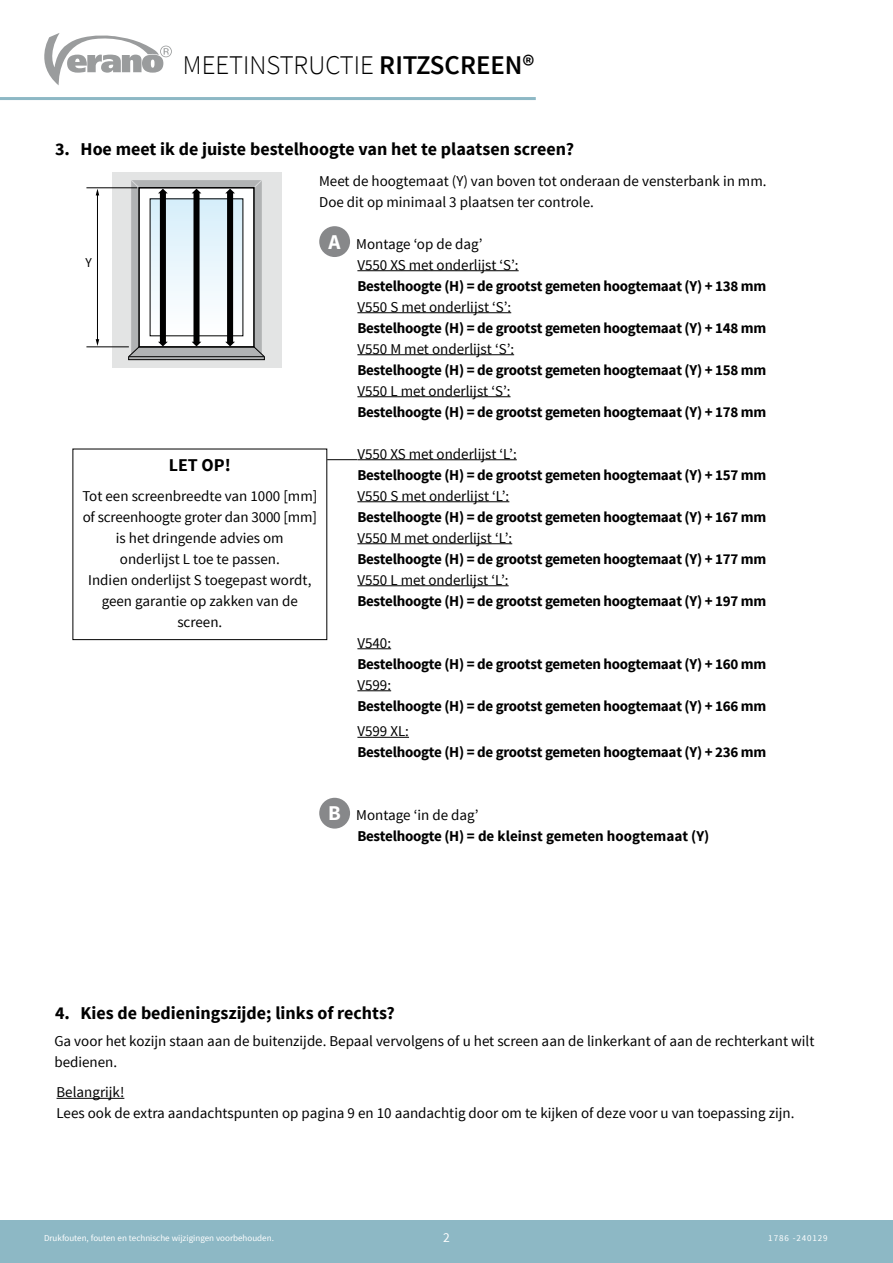
<style>
.page{position:relative;width:893px;height:1263px;background:#fff}
.page>*{position:absolute;margin:0;border:0;box-sizing:border-box;transform-origin:0 0}
.t1{font:300 27px "Source Sans Pro";color:#000}
.t2{font:700 18px "Source Sans Pro";color:#000}
.t3{font:15px/21px "Source Sans Pro";color:#000}
.t4{font:700 15px "Source Sans Pro";letter-spacing:-.02em;color:#000}
.t5{font:700 15px/21px "Source Sans Pro";color:#000}
.t6{font:13.5px "Source Sans Pro";color:#fff}
.t7{font:13.5px "Source Sans Pro";color:#000}
.t8{font:9px "Source Sans Pro";color:#fff}
.t9{font:9px "Source Sans Pro";letter-spacing:.1em;color:#fff}
.s1{font-weight:600}
.s2{font-weight:700;font-size:21px;color:#fff}
.s3{font-size:21px;color:#fff}
.s4{font-weight:400}
</style>
<div class="page">
<div style="left:0;top:1220px;width:893px;height:43px;background:#8db8c5"></div>
<svg style="left:44px;top:33px;width:128px;height:52px"></svg>
<hr style="left:0;top:97px;width:536px;height:3px;background:#8db8c5">
<hr style="left:357px;top:270px;width:162px;height:1px;background:#000">
<hr style="left:357px;top:312px;width:154px;height:1px;background:#000">
<hr style="left:357px;top:354px;width:157px;height:1px;background:#000">
<hr style="left:357px;top:396px;width:153px;height:1px;background:#000">
<hr style="left:357px;top:459px;width:160px;height:1px;background:#000">
<hr style="left:357px;top:501px;width:152px;height:1px;background:#000">
<hr style="left:357px;top:543px;width:155px;height:1px;background:#000">
<hr style="left:357px;top:585px;width:152px;height:1px;background:#000">
<hr style="left:357px;top:648px;width:34px;height:1px;background:#000">
<hr style="left:357px;top:690px;width:34px;height:1px;background:#000">
<hr style="left:357px;top:737px;width:52px;height:1px;background:#000">
<div style="left:319px;top:226px;width:31px;height:31px;background:#87888a;border-radius:50%"></div>
<div style="left:319px;top:798px;width:31px;height:30px;background:#87888a;border-radius:50%"></div>
<div style="left:112px;top:173px;width:169px;height:195px;background:#e3e4e4"></div>
<svg style="left:96px;top:339px;width:3px;height:7px"></svg>
<hr style="left:86px;top:347px;width:43px;height:1px;background:#000">
<hr style="left:86px;top:188px;width:51px;height:1px;background:#000">
<hr style="left:97px;top:192px;width:1px;height:149px;background:#000">
<svg style="left:128px;top:180px;width:137px;height:180px;background:#b9bfc1"></svg>
<hr style="left:57px;top:1098px;width:67px;height:1px;background:#000">
<hr style="left:327px;top:459px;width:30px;height:1px;background:#000">
<h1 class="t1" style="left:183px;top:49px;width:353px">MEETINSTRUCTIE <span class="s1">RITZSCREEN®</span></h1>
<p class="t2" style="left:55px;top:137px;width:521px">3. Hoe meet ik de juiste bestelhoogte van het te plaatsen screen?</p>
<p class="t3" style="left:319px;top:170px;width:449px">Meet de hoogtemaat (Y) van boven tot onderaan de vensterbank in mm.<br>Doe dit op minimaal 3 plaatsen ter controle.</p>
<p class="t3" style="left:357px;top:233px;width:163px;text-indent:-29px"><span class="s2">A</span> Montage ‘op de dag’<br>V550 XS met onderlijst ‘S’:</p>
<p class="t4" style="left:357px;top:276px;width:410px">Bestelhoogte (H) = de grootst gemeten hoogtemaat (Y) + 138 mm</p>
<p class="t3" style="left:357px;top:296px;width:155px">V550 S met onderlijst ‘S’:</p>
<p class="t4" style="left:357px;top:318px;width:410px">Bestelhoogte (H) = de grootst gemeten hoogtemaat (Y) + 148 mm</p>
<p class="t3" style="left:357px;top:338px;width:158px">V550 M met onderlijst ‘S’:</p>
<p class="t4" style="left:357px;top:360px;width:410px">Bestelhoogte (H) = de grootst gemeten hoogtemaat (Y) + 158 mm</p>
<p class="t3" style="left:357px;top:380px;width:155px">V550 L met onderlijst ‘S’:</p>
<p class="t4" style="left:357px;top:402px;width:410px">Bestelhoogte (H) = de grootst gemeten hoogtemaat (Y) + 178 mm</p>
<p class="t3" style="left:357px;top:443px;width:161px">V550 XS met onderlijst ‘L’:</p>
<p class="t4" style="left:357px;top:465px;width:410px">Bestelhoogte (H) = de grootst gemeten hoogtemaat (Y) + 157 mm</p>
<p class="t3" style="left:357px;top:485px;width:153px">V550 S met onderlijst ‘L’:</p>
<p class="t4" style="left:357px;top:507px;width:410px">Bestelhoogte (H) = de grootst gemeten hoogtemaat (Y) + 167 mm</p>
<p class="t3" style="left:357px;top:527px;width:156px">V550 M met onderlijst ‘L’:</p>
<p class="t4" style="left:357px;top:549px;width:410px">Bestelhoogte (H) = de grootst gemeten hoogtemaat (Y) + 177 mm</p>
<p class="t3" style="left:357px;top:569px;width:153px">V550 L met onderlijst ‘L’:</p>
<p class="t4" style="left:357px;top:591px;width:410px">Bestelhoogte (H) = de grootst gemeten hoogtemaat (Y) + 197 mm</p>
<p class="t3" style="left:357px;top:632px;width:35px">V540:</p>
<p class="t4" style="left:357px;top:654px;width:410px">Bestelhoogte (H) = de grootst gemeten hoogtemaat (Y) + 160 mm</p>
<p class="t3" style="left:357px;top:674px;width:35px">V599:</p>
<p class="t4" style="left:357px;top:696px;width:410px">Bestelhoogte (H) = de grootst gemeten hoogtemaat (Y) + 166 mm</p>
<p class="t3" style="left:357px;top:721px;width:53px">V599 XL:</p>
<p class="t4" style="left:357px;top:742px;width:410px">Bestelhoogte (H) = de grootst gemeten hoogtemaat (Y) + 236 mm</p>
<p class="t7" style="left:85px;top:254px;width:8px">Y</p>
<p class="t2" style="left:169px;top:454px;width:64px">LET OP!</p>
<p class="t3" style="left:82px;top:486px;width:236px;text-align:center">Tot een screenbreedte van 1000 [mm] of screenhoogte groter dan 3000 [mm] is het dringende advies om<br>onderlijst L toe te passen.<br>Indien onderlijst S toegepast wordt, geen garantie op zakken van de screen.</p>
<p class="t5" style="left:357px;top:805px;width:354px;text-indent:-29px"><span class="s3">B</span> <span class="s4">Montage ‘in de dag’<br></span>Bestelhoogte (H) = de kleinst gemeten hoogtemaat (Y)</p>
<p class="t2" style="left:55px;top:1002px;width:341px">4. Kies de bedieningszijde; links of rechts?</p>
<p class="t3" style="left:54px;top:1030px;width:762px">Ga voor het kozijn staan aan de buitenzijde. Bepaal vervolgens of u het screen aan de linkerkant of aan de rechterkant wilt bedienen.</p>
<p class="t3" style="left:57px;top:1082px;width:739px">Belangrijk!<br>Lees ook de extra aandachtspunten op pagina 9 en 10 aandachtig door om te kijken of deze voor u van toepassing zijn.</p>
<p class="t8" style="left:44px;top:1233px;width:231px">Drukfouten, fouten en technische wijzigingen voorbehouden.</p>
<p class="t6" style="left:443px;top:1229px;width:8px">2</p>
<p class="t9" style="left:768px;top:1233px;width:61px">1786 -240129</p>
</div>
